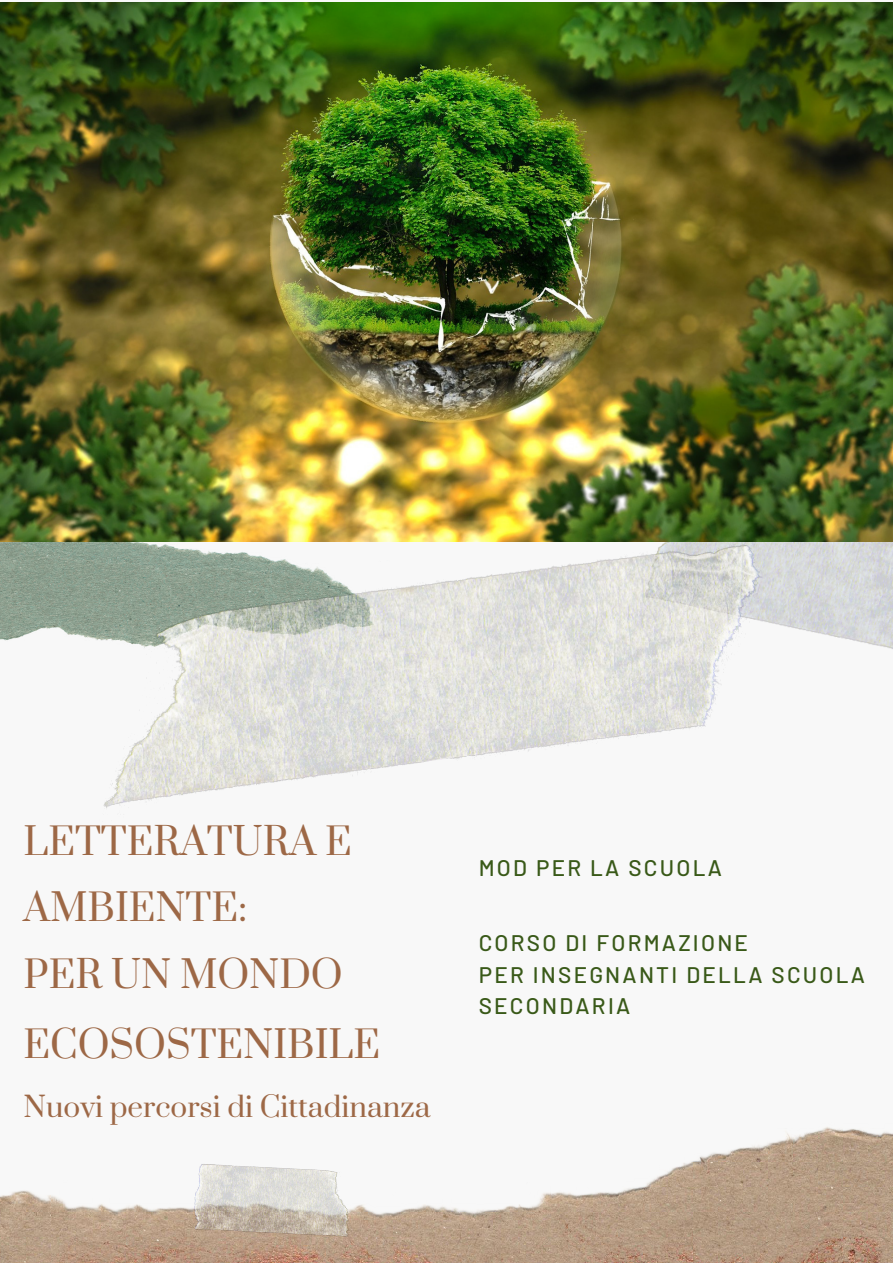
<style>
.page{position:relative;width:893px;height:1263px;background:#f8f8f8}
.page>*{position:absolute;margin:0;border:0;box-sizing:border-box;transform-origin:0 0}
.t1{font:36.97px/67.7px "Prata";color:#9d6846}
.t2{font:27.75px "Prata";color:#9d6846}
.t3{font:500 22.5px/31.5px "Barlow";letter-spacing:.1em;color:#395918}
</style>
<div class="page">
<img style="left:0;top:542px;width:99px;height:99px">
<img style="left:762px;top:542px;width:131px;height:107px">
<img style="left:0;top:1127px;width:893px;height:136px">
<img style="left:191px;top:1164px;width:158px;height:72px">
<img style="left:0;top:2px;width:893px;height:540px">
<img style="left:99px;top:523px;width:663px;height:285px">
<h1 class="t1" style="left:23px;top:809px;width:358px">LETTERATURA E<br>AMBIENTE:<br>PER UN MONDO<br>ECOSOSTENIBILE</h1>
<p class="t2" style="left:23px;top:1089px;width:408px">Nuovi percorsi di Cittadinanza</p>
<p class="t3" style="left:479px;top:851px;width:245px">MOD PER LA SCUOLA</p>
<p class="t3" style="left:479px;top:926px;width:388px">CORSO DI FORMAZIONE<br>PER INSEGNANTI DELLA SCUOLA<br>SECONDARIA</p>
</div>
